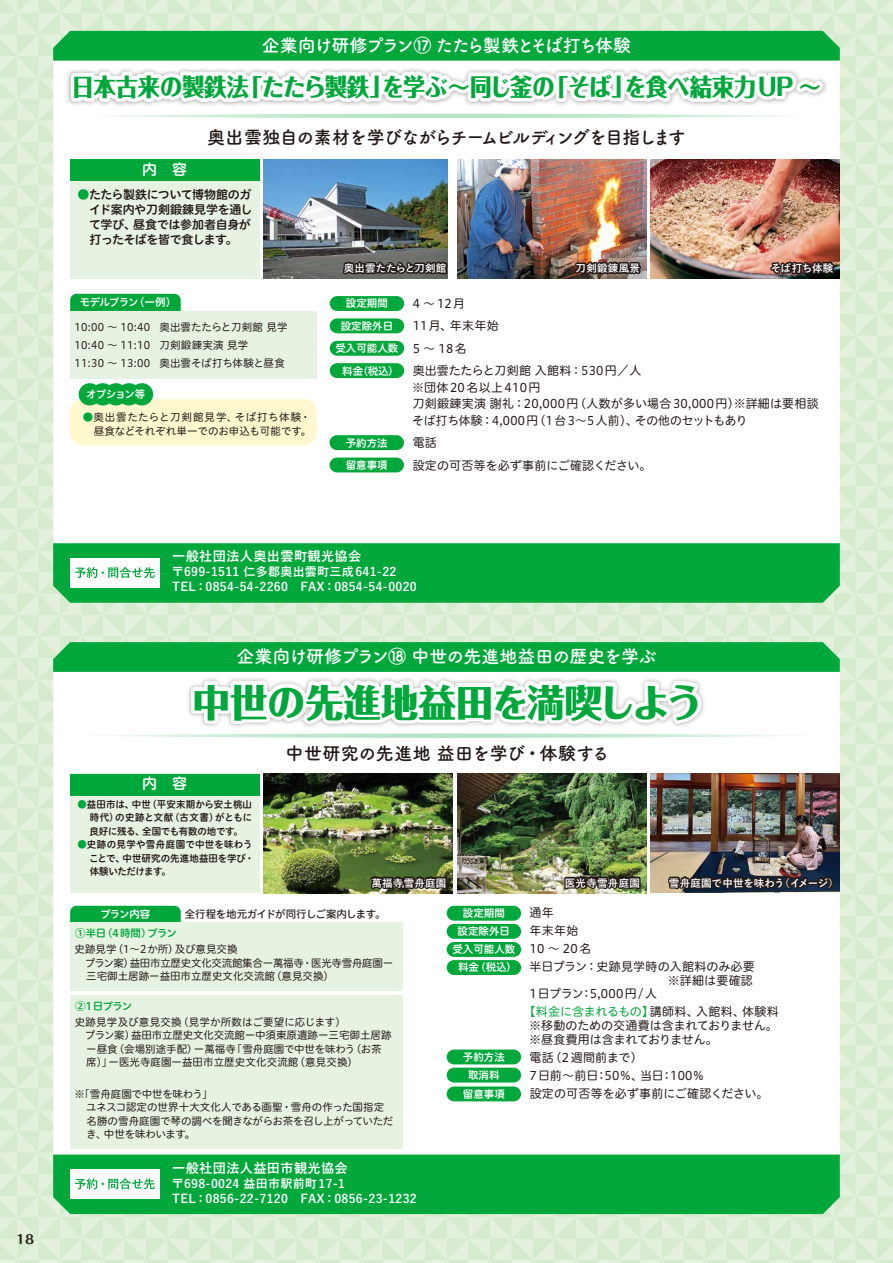
<style>
.page{position:relative;width:893px;height:1263px;background:#dcedd5}
.page>*{position:absolute;margin:0;border:0;box-sizing:border-box;transform-origin:0 0}
.t1{font:800 37.5px "Folk Pro";color:#00a73b}
.t2{font:800 24px "Folk Pro";color:#00a73b;scale:.92 1}
.t3{font:700 18px "Tsuku A Rd Gothic";letter-spacing:-.075em;color:#221815}
.t4{font:700 18px "Tsuku A Rd Gothic";letter-spacing:-.05em;color:#fff}
.t5{font:700 18px "Tsuku A Rd Gothic";letter-spacing:-.09em;color:#fff}
.t6{font:700 18px "Tsuku A Rd Gothic";letter-spacing:.015em;color:#221815}
.t7{font:15px "Hiragino UD Sans R Std N W6";color:#fff}
.t8{font:700 13.2px "Yu Go";letter-spacing:.025em;color:#fff}
.t9{font:700 12.15px "Maru Fo Pro";color:#221815}
.t10{font:12px/18px "Hiragino UD Sans R Std W4";letter-spacing:.025em;color:#221815}
.t11{font:700 12px/15px "Yu Go";letter-spacing:.025em;color:#fff}
.t12{font:12px/15px "Hiragino UD Sans R Std N W6";letter-spacing:-.03em;color:#221815}
.t13{font:12px/13.5px "Hiragino UD Sans R Std W4";letter-spacing:-.01em;color:#221815}
.t14{font:10.5px/18px "Hiragino UD Sans R Std W4";color:#221815;text-align:justify}
.t15{font:10.5px/13.5px "Hiragino UD Sans R Std W4";letter-spacing:-.02em;color:#221815}
.t16{font:10.5px/22.4px "Hiragino UD Sans R Std N W6";color:#fff;text-align:center}
.t17{font:10.5px/13.5px "Hiragino UD Sans R Std W4";letter-spacing:.02em;color:#221815}
.t18{font:10.5px "Hiragino UD Sans R Std W4";letter-spacing:-.025em;color:#221815}
.t19{font:700 10.5px "Yu Go";letter-spacing:.025em;color:#fff}
.t20{font:10.5px "Hiragino UD Sans R Std W4";letter-spacing:.025em;color:#221815}
.t21{font:10.5px "Hiragino UD Sans R Std N W5";letter-spacing:-.03em;color:#221815}
.t22{font:700 10.5px "Yu Go";letter-spacing:-.01em;color:#fff}
.t23{font:10.5px "Hiragino UD Sans R Std N W6";letter-spacing:-.015em;color:#00a73b}
.t24{font:10.5px "Hiragino UD Sans R Std N W6";letter-spacing:-.06em;color:#fff}
.t25{font:700 10.5px "Yu Go";letter-spacing:.005em;color:#fff}
.t26{font:10.5px "Hiragino UD Sans R Std N W6";letter-spacing:-.035em;color:#00a73b}
.t27{font:9.75px/13.5px "Hiragino UD Sans R Std N W6";letter-spacing:.005em;color:#221815;text-align:justify}
.s1{color:#00a73b}
</style>
<div class="page">
<div style="left:53px;top:129px;width:787px;height:414px;background:#fff"></div>
<div style="left:53px;top:543px;width:787px;height:60px;background:#00a73b"></div>
<div style="left:70px;top:159px;width:189px;height:119px;background:#e7f3e2"></div>
<img style="left:264px;top:159px;width:184px;height:119px">
<img style="left:457px;top:159px;width:189px;height:119px">
<img style="left:651px;top:159px;width:189px;height:119px">
<div style="left:330px;top:296px;width:74px;height:15px;background:#00a73b;border-radius:7px"></div>
<div style="left:330px;top:363px;width:74px;height:15px;background:#00a73b;border-radius:7px"></div>
<div style="left:330px;top:458px;width:74px;height:14px;background:#00a73b;border-radius:7px"></div>
<div style="left:330px;top:435px;width:74px;height:15px;background:#00a73b;border-radius:7px"></div>
<div style="left:330px;top:318px;width:74px;height:15px;background:#00a73b;border-radius:7px"></div>
<div style="left:330px;top:341px;width:74px;height:15px;background:#00a73b;border-radius:7px"></div>
<svg style="left:53px;top:30px;width:787px;height:99px;background:#afe1c0"></svg>
<div style="left:70px;top:294px;width:111px;height:30px;background:#00a73b;border-radius:6px"></div>
<div style="left:70px;top:311px;width:247px;height:68px;background:#e7f3e2"></div>
<div style="left:70px;top:399px;width:247px;height:46px;background:#fff8cf;border-radius:13px"></div>
<div style="left:79px;top:383px;width:22px;height:22px;background:#00a73b;border-radius:50%"></div>
<div style="left:92px;top:383px;width:22px;height:22px;background:#00a73b;border-radius:50%"></div>
<div style="left:105px;top:383px;width:22px;height:22px;background:#00a73b;border-radius:50%"></div>
<div style="left:118px;top:383px;width:22px;height:22px;background:#00a73b;border-radius:50%"></div>
<div style="left:131px;top:383px;width:22px;height:22px;background:#00a73b;border-radius:50%"></div>
<img style="left:338px;top:215px;width:111px;height:73px">
<img style="left:570px;top:249px;width:75px;height:63px">
<img style="left:768px;top:224px;width:72px;height:70px">
<div style="left:70px;top:159px;width:189px;height:22px;background:#00a73b"></div>
<div style="left:70px;top:558px;width:89px;height:29px;background:#fff"></div>
<svg style="left:75px;top:567px;width:80px;height:11px"></svg>
<div style="left:53px;top:738px;width:787px;height:416px;background:#fff"></div>
<div style="left:53px;top:1154px;width:787px;height:60px;background:#00a73b"></div>
<div style="left:70px;top:906px;width:111px;height:29px;background:#00a73b;border-radius:6px"></div>
<div style="left:70px;top:923px;width:332px;height:68px;background:#e7f3e2"></div>
<div style="left:70px;top:774px;width:189px;height:119px;background:#e7f3e2"></div>
<img style="left:264px;top:774px;width:189px;height:119px">
<img style="left:457px;top:774px;width:189px;height:119px">
<img style="left:651px;top:774px;width:189px;height:119px">
<div style="left:447px;top:906px;width:74px;height:15px;background:#00a73b;border-radius:7px"></div>
<div style="left:447px;top:960px;width:74px;height:15px;background:#00a73b;border-radius:7px"></div>
<div style="left:447px;top:1086px;width:74px;height:15px;background:#00a73b;border-radius:7px"></div>
<div style="left:447px;top:1068px;width:74px;height:14px;background:#00a73b;border-radius:7px"></div>
<div style="left:447px;top:1049px;width:74px;height:15px;background:#00a73b;border-radius:7px"></div>
<div style="left:447px;top:924px;width:74px;height:15px;background:#00a73b;border-radius:7px"></div>
<div style="left:447px;top:942px;width:74px;height:15px;background:#00a73b;border-radius:7px"></div>
<div style="left:70px;top:995px;width:332px;height:154px;background:#e7f3e2"></div>
<svg style="left:53px;top:642px;width:787px;height:96px;background:#ade1bf"></svg>
<div style="left:70px;top:1169px;width:89px;height:30px;background:#fff"></div>
<svg style="left:75px;top:1178px;width:80px;height:11px"></svg>
<svg style="left:368px;top:862px;width:82px;height:44px;background:#7d856a"></svg>
<img style="left:561px;top:862px;width:83px;height:36px">
<img style="left:667px;top:862px;width:168px;height:39px">
<div style="left:70px;top:774px;width:189px;height:21px;background:#00a73b"></div>
<p class="t9" style="left:16px;top:1229px;width:20px">18</p>
<h3 class="t5" style="left:262px;top:31px;width:371px">企業向け研修プラン⑰ たたら製鉄とそば打ち体験</h3>
<h2 class="t2" style="left:72px;top:66px;width:816px">日本古来の製鉄法「たたら製鉄」を学ぶ～同じ釜の「そば」を食べ結束力UP ～</h2>
<h3 class="t3" style="left:207px;top:123px;width:480px">奥出雲独自の素材を学びながらチームビルディングを目指します</h3>
<p class="t7" style="left:142px;top:158px;width:46px">内　容</p>
<p class="t12" style="left:89px;top:186px;width:165px;text-indent:-12px"><span class="s1">●</span>たたら製鉄について博物館のガイド案内や刀剣鍛錬見学を通して学び、昼食では参加者自身が打ったそばを皆で食します。</p>
<p class="t24" style="left:80px;top:294px;width:98px">モデルプラン（一例）</p>
<p class="t14" style="left:75px;top:317px;width:77px">10:00 ～ 10:40<br>10:40 ～ 11:10<br>11:30 ～ 13:00</p>
<p class="t14" style="left:159px;top:317px;width:130px;text-align:left">奥出雲たたらと刀剣館 見学刀剣鍛錬実演 見学<br>奥出雲そば打ち体験と昼食</p>
<p class="t16" style="left:86px;top:382px;width:60px">オプション等</p>
<p class="t17" style="left:83px;top:410px;width:230px"><span class="s1">●</span>奥出雲たたらと刀剣館見学、そば打ち体験・　昼食などそれぞれ単一でのお申込も可能です。</p>
<p class="t25" style="left:344px;top:262px;width:104px">奥出雲たたらと刀剣館</p>
<p class="t19" style="left:576px;top:262px;width:66px">刀剣鍛錬風景</p>
<p class="t19" style="left:771px;top:262px;width:64px">そば打ち体験</p>
<p class="t16" style="left:346px;top:292px;width:43px">設定期間</p>
<p class="t16" style="left:335px;top:314px;width:65px">設定除外日受入可能人数</p>
<p class="t16" style="left:342px;top:359px;width:58px">料金（税込）</p>
<p class="t16" style="left:346px;top:431px;width:43px">予約方法</p>
<p class="t16" style="left:346px;top:453px;width:43px">留意事項</p>
<p class="t10" style="left:413px;top:291px;width:230px;line-height:22.5px">4～12月<br>11月、年末年始<br>5～18名<br>奥出雲たたらと刀剣館 入館料：530円／人</p>
<p class="t10" style="left:412px;top:378px;width:408px;line-height:16.5px">※団体20名以上410円<br>刀剣鍛錬実演 謝礼：20,000円（人数が多い場合30,000円）※詳細は要相談そば打ち体験：4,000円（1台3～5人前）、その他のセットもあり</p>
<p class="t10" style="left:413px;top:431px;width:240px;line-height:22.5px">電話<br>設定の可否等を必ず事前にご確認ください。</p>
<p class="t8" style="left:172px;top:549px;width:191px">一般社団法人奥出雲町観光協会</p>
<p class="t11" style="left:172px;top:565px;width:246px">〒699-1511 仁多郡奥出雲町三成641-22<br>TEL：0854-54-2260　FAX：0854-54-0020</p>
<h3 class="t4" style="left:237px;top:642px;width:421px">企業向け研修プラン⑱ 中世の先進地益田の歴史を学ぶ</h3>
<h1 class="t1" style="left:193px;top:670px;width:512px">中世の先進地益田を満喫しよう</h1>
<p class="t7" style="left:142px;top:772px;width:46px">内　容</p>
<p class="t27" style="left:89px;top:797px;width:164px;text-indent:-12px"><span class="s1">●</span>益田市は、中世（平安末期から安土桃山時代）の史跡と文献（古文書）がともに良好に残る、全国でも有数の地です。</p>
<p class="t27" style="left:89px;top:837px;width:167px;text-align:left;text-indent:-12px"><span class="s1">●</span>史跡の見学や雪舟庭園で中世を味わうことで、中世研究の先進地益田を学び・体験いただけます。</p>
<h3 class="t6" style="left:286px;top:740px;width:325px">中世研究の先進地 益田を学び・体験する</h3>
<p class="t19" style="left:371px;top:877px;width:77px">萬福寺雪舟庭園</p>
<p class="t19" style="left:565px;top:877px;width:77px">医光寺雪舟庭園</p>
<p class="t22" style="left:669px;top:877px;width:171px">雪舟庭園で中世を味わう（イメージ）</p>
<p class="t21" style="left:185px;top:906px;width:202px">全行程を地元ガイドが同行しご案内します。</p>
<p class="t16" style="left:463px;top:901px;width:43px">設定期間</p>
<p class="t16" style="left:100px;top:902px;width:52px">プラン内容</p>
<p class="t23" style="left:75px;top:925px;width:103px">①半日（4時間）プラン</p>
<p class="t16" style="left:452px;top:922px;width:64px;line-height:18.1px">設定除外日受入可能人数</p>
<p class="t14" style="left:75px;top:940px;width:164px">史跡見学（1～2か所）及び意見交換</p>
<p class="t18" style="left:85px;top:955px;width:310px">プラン案）益田市立歴史文化交流館集合ー萬福寺・医光寺雪舟庭園ー</p>
<p class="t14" style="left:70px;top:967px;width:265px">　 三宅御土居跡ー益田市立歴史文化交流館（意見交換）</p>
<p class="t26" style="left:75px;top:997px;width:58px">②1日プラン</p>
<p class="t20" style="left:75px;top:1014px;width:273px">史跡見学及び意見交換（見学か所数はご要望に応じます）</p>
<p class="t14" style="left:85px;top:1026px;width:308px">プラン案）益田市立歴史文化交流館ー中須東原遺跡ー三宅御土居跡</p>
<p class="t14" style="left:70px;top:1039px;width:313px">　 ー昼食（会場別途手配）ー萬福寺「雪舟庭園で中世を味わう（お茶</p>
<p class="t14" style="left:70px;top:1053px;width:289px">　 席）」ー医光寺庭園ー益田市立歴史文化交流館（意見交換）</p>
<p class="t15" style="left:70px;top:1086px;width:325px;text-indent:4px">※「雪舟庭園で中世を味わう」<br>　 ユネスコ認定の世界十大文化人である画聖・雪舟の作った国指定　 名勝の雪舟庭園で琴の調べを聞きながらお茶を召し上がっていただ　 き、中世を味わいます。</p>
<p class="t16" style="left:458px;top:956px;width:60px">料金（税込）</p>
<p class="t16" style="left:463px;top:1045px;width:43px">予約方法</p>
<p class="t16" style="left:468px;top:1063px;width:33px">取消料</p>
<p class="t16" style="left:463px;top:1082px;width:43px">留意事項</p>
<p class="t8" style="left:172px;top:1160px;width:177px">一般社団法人益田市観光協会</p>
<p class="t11" style="left:172px;top:1176px;width:246px">〒698-0024 益田市駅前町17-1<br>TEL：0856-22-7120　FAX：0856-23-1232</p>
<p class="t10" style="left:529px;top:903px;width:227px">通年<br>年末年始<br>10 ～ 20名<br>半日プラン：史跡見学時の入館料のみ必要</p>
<p class="t10" style="left:523px;top:984px;width:257px;text-indent:6px">1日プラン：5,000円/人<br><span class="s1">【料金に含まれるもの】</span>講師料、入館料、体験料</p>
<p class="t13" style="left:529px;top:1018px;width:250px">※移動のための交通費は含まれておりません。※昼食費用は含まれておりません。</p>
<p class="t10" style="left:529px;top:1047px;width:240px">電話（2週間前まで）<br>7日前～前日：50％、当日：100％<br>設定の可否等を必ず事前にご確認ください。</p>
</div>
